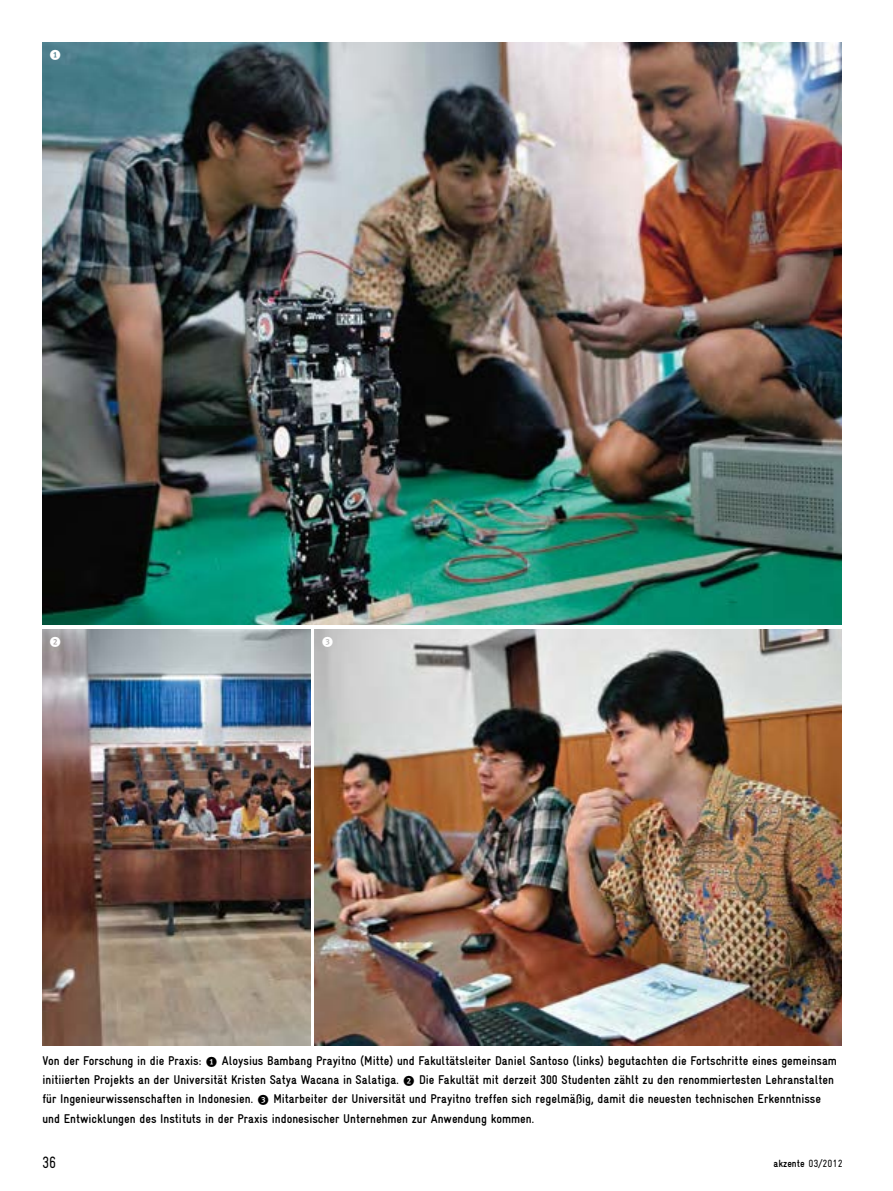
<style>
.page{position:relative;width:893px;height:1191px;background:#fff}
.page>*{position:absolute;margin:0;border:0;box-sizing:border-box;transform-origin:0 0}
.t1{font:condensed 16.5px "Gravur";color:#000;scale:.9 1}
.t2{font:700 condensed 12.75px/19.2px "Gravur";color:#000}
.t3{font:700 condensed 10.5px "Gravur";color:#000}
.s1{font-weight:400}
</style>
<div class="page">
<img style="left:43px;top:43px;width:799px;height:582px">
<img style="left:43px;top:629px;width:267px;height:417px">
<img style="left:315px;top:629px;width:527px;height:416px">
<svg style="left:50px;top:50px;width:10px;height:10px"></svg>
<svg style="left:50px;top:636px;width:10px;height:11px"></svg>
<svg style="left:322px;top:637px;width:11px;height:10px"></svg>
<p class="t2" style="left:43px;top:1051px;width:796px;text-indent:179px">Aloysius Bambang Prayitno (Mitte) und Fakultätsleiter Daniel Santoso (links) begutachten die Fortschritte eines gemeinsam initiierten Projekts an der Universität Kristen Satya Wacana in Salatiga.</p>
<p class="t2" style="left:43px;top:1051px;width:160px">Von der Forschung in die Praxis:</p>
<p class="t2" style="left:43px;top:1070px;width:793px;text-indent:376px">Die Fakultät mit derzeit 300 Studenten zählt zu den renommiertesten Lehranstalten für I ngenieurwissenschaften in I ndonesien. ▼ Mitarbeiter der Universität und Prayitno treffen sich regelmäßig, damit die neuesten technischen Erkenntnisse und Entwicklungen des I nstituts in der Praxis indonesischer Unternehmen zur Anwendung kommen.</p>
<p class="t1" style="left:42px;top:1153px;width:17px">36</p>
<p class="t3" style="left:773px;top:1157px;width:71px">akzente <span class="s1">03/2012</span></p>
</div>
